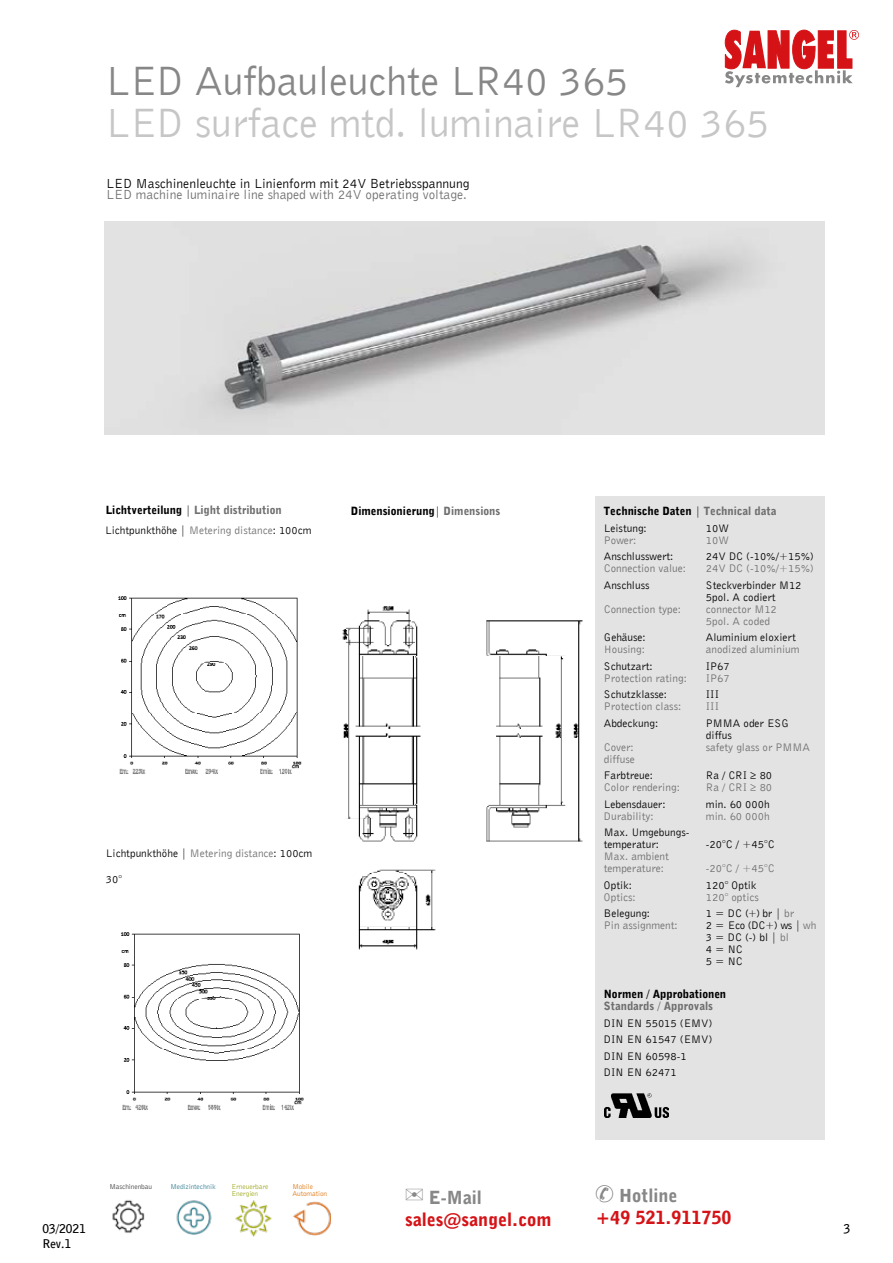
<style>
.page{position:relative;width:893px;height:1263px;background:#fff}
.page>*{position:absolute;margin:0;border:0;box-sizing:border-box;transform-origin:0 0}
.t1{font:42px "Bell Gothic BT Roman";letter-spacing:-.01em;color:#c6c6c6}
.t2{font:42px "Bell Gothic BT Roman";letter-spacing:-.01em;color:#878787}
.t3{font:18px/22.5px "Bell Gothic BT Black";color:#d51317}
.t4{font:13.5px "Bell Gothic BT Roman";color:#000}
.t5{font:13.5px "Bell Gothic BT Roman";color:#706f6f}
.t6{font:12px/15.1px "Bell Gothic BT Bold";color:#000}
.t7{font:11.25px/12px "Bell Gothic BT Roman";color:#000}
.t8{font:11.25px/12px "Bell Gothic BT Roman";color:#706f6f}
.t9{font:11.25px "Bell Gothic BT Black";color:#000}
.t10{font:11.25px "Bell Gothic BT Black";color:#706f6f}
.t11{font:7.35px/7.8px "Bell Gothic BT Roman";letter-spacing:-.01em;color:#a2aa21}
.t12{font:7.35px/7.8px "Bell Gothic BT Roman";letter-spacing:-.01em;color:#df7a16}
.t13{font:7.35px "Bell Gothic BT Roman";letter-spacing:-.01em;color:#398195}
.t14{font:7.35px "Bell Gothic BT Roman";letter-spacing:-.01em;color:#484647}
.s1{color:#000}
.s2{font-family:"Bell Gothic BT Roman";color:#000}
.s3{font-family:"Bell Gothic BT Roman"}
.s4{color:#706f6f}
.s5{color:#878787}
</style>
<div class="page">
<img style="left:112px;top:1200px;width:33px;height:33px">
<img style="left:176px;top:1200px;width:36px;height:35px">
<img style="left:235px;top:1200px;width:37px;height:37px">
<img style="left:293px;top:1201px;width:37px;height:35px">
<svg style="left:725px;top:30px;width:134px;height:57px"></svg>
<div style="left:595px;top:496px;width:230px;height:644px;background:#e3e3e3"></div>
<img style="left:342px;top:606px;width:241px;height:344px">
<img style="left:118px;top:596px;width:184px;height:178px">
<img style="left:121px;top:932px;width:183px;height:178px">
<img style="left:105px;top:221px;width:720px;height:214px">
<img style="left:605px;top:1093px;width:63px;height:25px">
<h1 class="t2" style="left:105px;top:55px;width:525px">LED Aufbauleuchte LR40 365</h1>
<h1 class="t1" style="left:105px;top:97px;width:666px">LED surface mtd. luminaire LR40 365</h1>
<p class="t4" style="left:106px;top:175px;width:365px">LED Maschinenleuchte in Linienform mit 24V Betriebsspannung</p>
<p class="t5" style="left:106px;top:186px;width:362px">LED machine luminaire line shaped with 24V operating voltage.</p>
<p class="t10" style="left:106px;top:503px;width:177px"><span class="s1">Lichtverteilung</span> <span class="s2">|</span> Light distribution</p>
<p class="t9" style="left:351px;top:503px;width:151px">Dimensionierung<span class="s3">|</span> <span class="s4">Dimensions</span></p>
<p class="t7" style="left:105px;top:524px;width:208px">Lichtpunkthöhe | <span class="s4">Metering distance</span>: 100cm</p>
<p class="t7" style="left:106px;top:847px;width:208px">Lichtpunkthöhe | <span class="s4">Metering distance</span>: 100cm</p>
<p class="t7" style="left:106px;top:872px;width:18px">30°</p>
<p class="t9" style="left:604px;top:504px;width:174px">Technische Daten <span class="s3">|</span> <span class="s4">Technical data</span></p>
<p class="t7" style="left:604px;top:522px;width:44px">Leistung:</p>
<p class="t7" style="left:706px;top:522px;width:25px">10W</p>
<p class="t8" style="left:604px;top:534px;width:34px">Power:</p>
<p class="t8" style="left:706px;top:534px;width:25px">10W</p>
<p class="t7" style="left:604px;top:550px;width:71px">Anschlusswert:</p>
<p class="t7" style="left:706px;top:550px;width:110px">24V DC (-10%/+15%)</p>
<p class="t8" style="left:604px;top:562px;width:84px">Connection value:</p>
<p class="t8" style="left:706px;top:562px;width:110px">24V DC (-10%/+15%)</p>
<p class="t7" style="left:604px;top:579px;width:47px">Anschluss</p>
<p class="t7" style="left:706px;top:579px;width:97px">Steckverbinder M12<br>5pol. A codiert</p>
<p class="t8" style="left:604px;top:603px;width:79px">Connection type:</p>
<p class="t8" style="left:706px;top:603px;width:72px">connector M12<br>5pol. A coded</p>
<p class="t7" style="left:604px;top:631px;width:43px">Gehäuse:</p>
<p class="t7" style="left:706px;top:631px;width:91px">Aluminium eloxiert</p>
<p class="t8" style="left:604px;top:643px;width:43px">Housing:</p>
<p class="t8" style="left:706px;top:643px;width:95px">anodized aluminium</p>
<p class="t7" style="left:604px;top:660px;width:50px">Schutzart:</p>
<p class="t7" style="left:706px;top:660px;width:25px">IP67</p>
<p class="t8" style="left:604px;top:672px;width:84px">Protection rating:</p>
<p class="t8" style="left:706px;top:672px;width:25px">IP67</p>
<p class="t7" style="left:604px;top:688px;width:65px">Schutzklasse:</p>
<p class="t7" style="left:706px;top:688px;width:15px">III</p>
<p class="t8" style="left:604px;top:700px;width:79px">Protection class:</p>
<p class="t8" style="left:706px;top:700px;width:15px">III</p>
<p class="t7" style="left:604px;top:717px;width:56px">Abdeckung:</p>
<p class="t7" style="left:706px;top:717px;width:85px">PMMA oder ESG diffus</p>
<p class="t8" style="left:604px;top:741px;width:31px">Cover:</p>
<p class="t8" style="left:706px;top:741px;width:106px">safety glass or PMMA</p>
<p class="t8" style="left:604px;top:753px;width:32px">diffuse</p>
<p class="t7" style="left:604px;top:769px;width:51px">Farbtreue:</p>
<p class="t7" style="left:706px;top:769px;width:68px">Ra / CRI ≥ 80</p>
<p class="t8" style="left:604px;top:781px;width:77px">Color rendering:</p>
<p class="t8" style="left:706px;top:781px;width:68px">Ra / CRI ≥ 80</p>
<p class="t7" style="left:604px;top:798px;width:63px">Lebensdauer:</p>
<p class="t7" style="left:706px;top:798px;width:65px">min. 60 000h</p>
<p class="t8" style="left:604px;top:810px;width:51px">Durability:</p>
<p class="t8" style="left:706px;top:810px;width:65px">min. 60 000h</p>
<p class="t7" style="left:604px;top:826px;width:87px">Max. Umgebungs&shy;temperatur:</p>
<p class="t7" style="left:706px;top:838px;width:70px">-20°C / +45°C</p>
<p class="t8" style="left:604px;top:850px;width:67px">Max. ambient temperature:</p>
<p class="t8" style="left:706px;top:862px;width:70px">-20°C / +45°C</p>
<p class="t7" style="left:604px;top:879px;width:30px">Optik:</p>
<p class="t7" style="left:706px;top:879px;width:52px">120° Optik</p>
<p class="t8" style="left:604px;top:891px;width:33px">Optics:</p>
<p class="t8" style="left:706px;top:891px;width:54px">120° optics</p>
<p class="t7" style="left:604px;top:907px;width:48px">Belegung:</p>
<p class="t7" style="left:706px;top:907px;width:90px">1 = DC (+) br | <span class="s4">br</span></p>
<p class="t8" style="left:604px;top:919px;width:75px">Pin assignment:</p>
<p class="t7" style="left:706px;top:919px;width:112px">2 = Eco (DC+) ws | <span class="s4">wh<br></span>3 = DC (-) bl | <span class="s4">bl<br></span>4 = NC<br>5 = NC</p>
<p class="t9" style="left:604px;top:987px;width:124px">Normen / Approbationen</p>
<p class="t10" style="left:604px;top:999px;width:111px">Standards / Approvals</p>
<p class="t7" style="left:604px;top:1015px;width:110px;line-height:16.5px">DIN EN 55015 (EMV)<br>DIN EN 61547 (EMV)<br>DIN EN 60598-1<br>DIN EN 62471</p>
<p class="t14" style="left:109px;top:1181px;width:44px">Maschinenbau</p>
<p class="t13" style="left:170px;top:1181px;width:47px">Medizintechnik</p>
<p class="t11" style="left:231px;top:1182px;width:39px">Erneuerbare<br>Energien</p>
<p class="t12" style="left:292px;top:1182px;width:36px">Mobile<br>Automation</p>
<h2 class="t3" style="left:595px;top:1183px;width:138px"><span class="s5">✆ Hotline<br></span>+49 521.911750</h2>
<h2 class="t3" style="left:405px;top:1186px;width:148px"><span class="s5">✉ E-Mail </span>sales@sangel.com</h2>
<p class="t6" style="left:43px;top:1220px;width:45px">03/2021<br>Rev.1</p>
<p class="t6" style="left:844px;top:1220px;width:8px">3</p>
</div>
